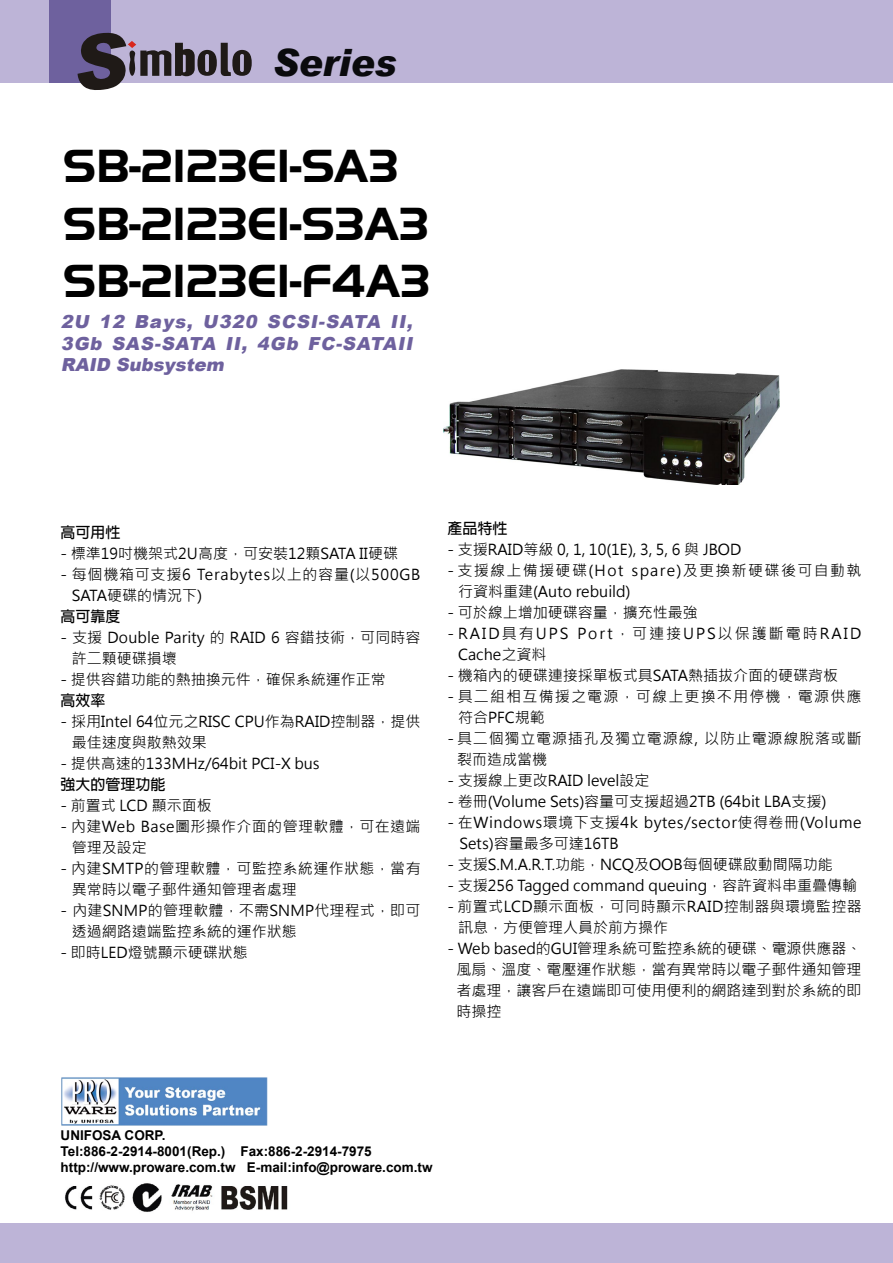
<style>
.page{position:relative;width:893px;height:1263px;background:#fff}
.page>*{position:absolute;margin:0;border:0;box-sizing:border-box;transform-origin:0 0}
.t1{font:700 48px/57.6px "Handel Got D";color:#000}
.t2{font:italic 900 37.65px "Arial";color:#0a0a0d;scale:.95 1}
.t3{font:italic 900 18px/21.6px "Arial";color:#6e619e;text-align:justify}
.t4{font:15px/21px "Microsoft Jheng Hei";color:#000}
.t5{font:15px/21px "Microsoft Jheng Hei";letter-spacing:.025em;color:#000}
.t6{font:15px/21px "Microsoft Jheng Hei";letter-spacing:.035em;color:#000}
.t7{font:15px/21px "Microsoft Jheng Hei";letter-spacing:.09em;color:#000}
.t8{font:15px/21px "Microsoft Jheng Hei";letter-spacing:.05em;color:#000}
.t9{font:15px/21px "Microsoft Jheng Hei";letter-spacing:.135em;color:#000}
.t10{font:15px/21px "Microsoft Jheng Hei";letter-spacing:.08em;color:#000}
.t11{font:15px/21px "Microsoft Jheng Hei";letter-spacing:.055em;color:#000}
.t12{font:700 15px "Adobe Fan Heiti Std";color:#000}
.t13{font:700 13.5px/16.2px "Arial";color:#000}
</style>
<div class="page">
<div style="left:0;top:0;width:893px;height:82px;background:#bdb4d7"></div>
<div style="left:0;top:1223px;width:893px;height:40px;background:#bdb4d7"></div>
<div style="left:50px;top:0;width:61px;height:82px;background:#6e619e"></div>
<img style="left:64px;top:1183px;width:224px;height:29px">
<img style="left:444px;top:370px;width:335px;height:115px">
<img style="left:61px;top:1077px;width:206px;height:49px">
<svg style="left:73px;top:41px;width:179px;height:42px"></svg>
<h2 class="t2" style="left:273px;top:39px;width:132px">Series</h2>
<h1 class="t1" style="left:63px;top:138px;width:369px">SB-2123E1-SA3<br>SB-2123E1-S3A3<br>SB-2123E1-F4A3</h1>
<p class="t3" style="left:61px;top:310px;width:358px">2U 12 Bays, U320 SCSI-SATA II, 3Gb SAS-SATA II, 4Gb FC-SATAII RAID Subsystem</p>
<p class="t12" style="left:61px;top:523px;width:61px">高可用性</p>
<p class="t4" style="left:61px;top:543px;width:339px">- 標準19吋機架式2U高度，可安裝12顆SATA II硬碟</p>
<p class="t8" style="left:72px;top:564px;width:350px;text-indent:-11px">- 每個機箱可支援6 Terabytes以上的容量(以500GB<br>SATA硬碟的情況下)</p>
<p class="t12" style="left:61px;top:607px;width:62px">高可靠度</p>
<p class="t4" style="left:72px;top:627px;width:350px;text-indent:-11px">- 支援 Double Parity 的 RAID 6 容錯技術，可同時容許二顆硬碟損壞</p>
<p class="t4" style="left:61px;top:669px;width:327px">- 提供容錯功能的熱抽換元件，確保系統運作正常</p>
<p class="t12" style="left:61px;top:691px;width:47px">高效率</p>
<p class="t4" style="left:72px;top:711px;width:350px;text-indent:-11px">- 採用Intel 64位元之RISC CPU作為RAID控制器，提供最佳速度與散熱效果</p>
<p class="t4" style="left:61px;top:753px;width:261px">- 提供高速的133MHz/64bit PCI-X bus</p>
<p class="t12" style="left:61px;top:775px;width:107px">強大的管理功能</p>
<p class="t4" style="left:61px;top:795px;width:153px">- 前置式 LCD 顯示面板</p>
<p class="t5" style="left:72px;top:816px;width:350px;text-indent:-11px">- 內建Web Base圖形操作介面的管理軟體，可在遠端管理及設定</p>
<p class="t5" style="left:72px;top:858px;width:350px;text-indent:-11px">- 內建SMTP的管理軟體，可監控系統運作狀態，當有異常時以電子郵件通知管理者處理</p>
<p class="t4" style="left:72px;top:900px;width:350px;text-indent:-11px">- 內建SNMP的管理軟體，不需SNMP代理程式，即可透過網路遠端監控系統的運作狀態</p>
<p class="t4" style="left:61px;top:942px;width:189px">- 即時LED燈號顯示硬碟狀態</p>
<p class="t12" style="left:448px;top:519px;width:61px">產品特性</p>
<p class="t4" style="left:448px;top:539px;width:295px">- 支援RAID等級 0, 1, 10(1E), 3, 5, 6 與 JBOD</p>
<p class="t7" style="left:458px;top:560px;width:405px;text-indent:-10px">- 支援線上備援硬碟(Hot spare)及更換新硬碟後可自動執行資料重建(Auto rebuild)</p>
<p class="t4" style="left:448px;top:602px;width:252px">- 可於線上增加硬碟容量，擴充性最強</p>
<p class="t9" style="left:458px;top:623px;width:405px;text-indent:-10px">- RAID具有UPS Port，可連接UPS以保護斷電時RAID<br>Cache之資料</p>
<p class="t4" style="left:448px;top:665px;width:392px">- 機箱內的硬碟連接採單板式具SATA熱插拔介面的硬碟背板</p>
<p class="t10" style="left:458px;top:686px;width:405px;text-indent:-10px">- 具二組相互備援之電源，可線上更換不用停機，電源供應符合PFC規範</p>
<p class="t11" style="left:457px;top:728px;width:406px;text-indent:-10px">- 具二個獨立電源插孔及獨立電源線, 以防止電源線脫落或斷裂而造成當機</p>
<p class="t4" style="left:448px;top:770px;width:203px">- 支援線上更改RAID level設定</p>
<p class="t4" style="left:448px;top:791px;width:380px">- 卷冊(Volume Sets)容量可支援超過2TB (64bit LBA支援)</p>
<p class="t6" style="left:460px;top:812px;width:403px;text-indent:-12px">- 在Windows環境下支援4k bytes/sector使得卷冊(Volume<br>Sets)容量最多可達16TB</p>
<p class="t4" style="left:448px;top:854px;width:387px">- 支援S.M.A.R.T.功能，NCQ及OOB每個硬碟啟動間隔功能</p>
<p class="t4" style="left:448px;top:875px;width:411px">- 支援256 Tagged command queuing，容許資料串重疊傳輸</p>
<p class="t5" style="left:458px;top:896px;width:405px;text-indent:-10px">- 前置式LCD顯示面板，可同時顯示RAID控制器與環境監控器訊息，方便管理人員於前方操作</p>
<p class="t4" style="left:457px;top:938px;width:407px;text-align:justify;text-indent:-9px">- Web based的GUI管理系統可監控系統的硬碟、電源供應器、風扇、溫度、電壓運作狀態，當有異常時以電子郵件通知管理者處理，讓客戶在遠端即可使用便利的網路達到對於系統的即時操控</p>
<p class="t13" style="left:61px;top:1127px;width:373px">UNIFOSA CORP.<br>Tel:886-2-2914-8001(Rep.) Fax:886-2-2914-7975 http://www.proware.com.tw E-mail:info@proware.com.tw</p>
</div>
